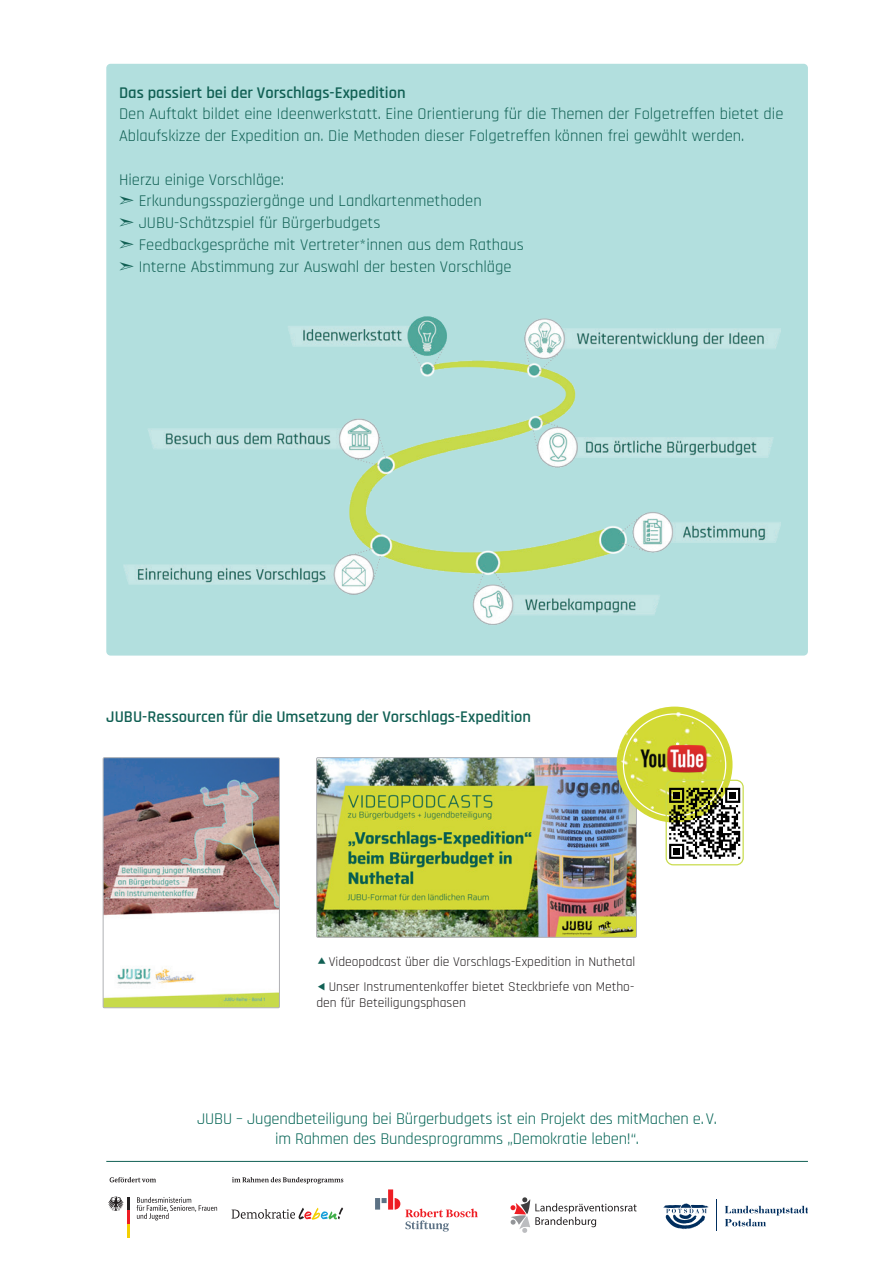
<style>
.page{position:relative;width:893px;height:1263px;background:#fff}
.page>*{position:absolute;margin:0;border:0;box-sizing:border-box;transform-origin:0 0}
.t1{font:16.5px/21.8px "Rajdhani";color:#116054}
.t2{font:16.5px/19.5px "Rajdhani";letter-spacing:-.01em;color:#006253;text-align:center}
.t3{font:600 16.5px "Rajdhani";color:#116054}
.t4{font:13.5px/24.8px "Rajdhani";color:#231f20}
</style>
<div class="page">
<svg style="left:108px;top:1196px;width:22px;height:41px"></svg>
<svg style="left:110px;top:1177px;width:46px;height:5px"></svg>
<svg style="left:232px;top:1177px;width:111px;height:7px"></svg>
<svg style="left:137px;top:1197px;width:80px;height:23px"></svg>
<svg style="left:232px;top:1207px;width:111px;height:13px"></svg>
<svg style="left:375px;top:1189px;width:103px;height:42px"></svg>
<svg style="left:510px;top:1197px;width:127px;height:36px"></svg>
<hr style="left:717px;top:1199px;width:1px;height:32px;background:#002e5e">
<svg style="left:725px;top:1206px;width:83px;height:20px"></svg>
<svg style="left:664px;top:1203px;width:44px;height:26px"></svg>
<hr style="left:106px;top:1161px;width:702px;height:1px;background:#116054">
<div style="left:106px;top:64px;width:702px;height:592px;background:#b2dfde;border-radius:4px"></div>
<img style="left:123px;top:316px;width:658px;height:309px">
<img style="left:318px;top:759px;width:317px;height:176px">
<div style="left:316px;top:757px;width:321px;height:180px;border:1px solid #b0b1b5"></div>
<img style="left:105px;top:759px;width:173px;height:247px">
<div style="left:103px;top:757px;width:177px;height:251px;border:1px solid #b0b1b5"></div>
<img style="left:617px;top:706px;width:115px;height:116px;border-radius:58px">
<img style="left:640px;top:728px;width:67px;height:60px">
<svg style="left:669px;top:788px;width:71px;height:23px;background:#6f7239"></svg>
<div style="left:729px;top:792px;width:7px;height:6px;background:#000"></div>
<svg style="left:669px;top:844px;width:15px;height:15px"></svg>
<div style="left:673px;top:848px;width:7px;height:6px;background:#000"></div>
<div style="left:666px;top:780px;width:78px;height:85px;border:1px solid #c8db4a;border-radius:7px"></div>
<p class="t3" style="left:119px;top:82px;width:288px">Das passiert bei der Vorschlags-Expedition</p>
<p class="t1" style="left:119px;top:104px;width:666px">Den Auftakt bildet eine Ideenwerkstatt. Eine Orientierung für die Themen der Folgetreffen bietet die<br>Ablaufskizze der Expedition an. Die Methoden dieser Folgetreffen können frei gewählt werden.</p>
<p class="t1" style="left:119px;top:169px;width:406px">Hierzu einige Vorschläge:<br>➣ Erkundungsspaziergänge und Landkartenmethoden<br>➣ JUBU-Schätzspiel für Bürgerbudgets<br>➣ Feedbackgespräche mit Vertreter*innen aus dem Rathaus ➣ Interne Abstimmung zur Auswahl der besten Vorschläge</p>
<p class="t3" style="left:106px;top:707px;width:426px">JUBU-Ressourcen für die Umsetzung der Vorschlags-Expedition</p>
<p class="t4" style="left:329px;top:950px;width:308px">Videopodcast über die Vorschlags-Expedition in Nuthetal<br>Unser Instrumentenkoffer bietet Steckbriefe von Metho-</p>
<p class="t4" style="left:316px;top:991px;width:151px">den für Beteiligungsphasen</p>
<p class="t2" style="left:197px;top:1109px;width:521px">JUBU – Jugendbeteiligung bei Bürgerbudgets ist ein Projekt des mitMachen e.V. im Rahmen des Bundesprogramms „Demokratie leben!“.</p>
</div>
